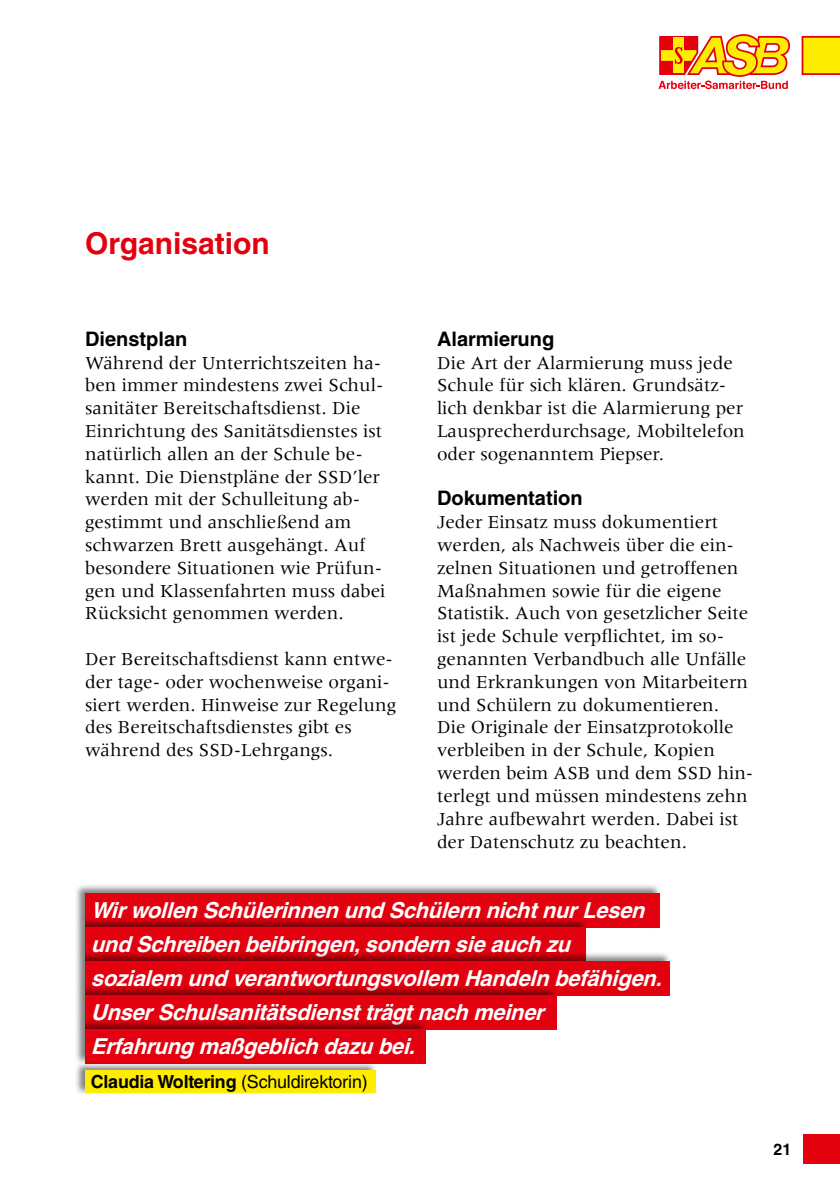
<style>
.page{position:relative;width:840px;height:1191px;background:#fff}
.page>*{position:absolute;margin:0;border:0;box-sizing:border-box;transform-origin:0 0}
.t1{font:700 30px "Helvetica LT Std";color:#e3000f}
.t2{font:italic 700 22px/34px "Helvetica LT Std";color:#fff}
.t3{font:700 20px "Helvetica LT Std";color:#000}
.t4{font:19px/22.8px "Meridien LT Std";color:#000}
.t5{font:18px "Helvetica LT Std";letter-spacing:-.01em;color:#000}
.t6{font:700 16px "Helvetica LT Std";color:#000}
.s1{font-weight:700}
</style>
<div class="page">
<div style="left:74px;top:883px;width:586px;height:46px;background:#000;opacity:.5"></div>
<div style="left:85px;top:893px;width:574px;height:34px;background:#e3000f"></div>
<div style="left:74px;top:917px;width:513px;height:46px;background:#000;opacity:.5"></div>
<div style="left:85px;top:927px;width:500px;height:34px;background:#e3000f"></div>
<div style="left:74px;top:951px;width:597px;height:46px;background:#000;opacity:.5"></div>
<div style="left:85px;top:961px;width:584px;height:34px;background:#e3000f"></div>
<div style="left:74px;top:985px;width:483px;height:46px;background:#000;opacity:.5"></div>
<div style="left:85px;top:995px;width:471px;height:34px;background:#e3000f"></div>
<div style="left:74px;top:1019px;width:353px;height:46px;background:#000;opacity:.5"></div>
<div style="left:85px;top:1029px;width:340px;height:34px;background:#e3000f"></div>
<div style="left:74px;top:1060px;width:303px;height:36px;background:#000;opacity:.5"></div>
<div style="left:85px;top:1070px;width:291px;height:23px;background:#ffed00"></div>
<div style="left:802px;top:1134px;width:37px;height:30px;background:#e3000f"></div>
<svg style="left:658px;top:34px;width:131px;height:55px"></svg>
<svg style="left:801px;top:36px;width:38px;height:39px"></svg>
<h1 class="t1" style="left:85px;top:226px;width:186px">Organisation</h1>
<p class="t3" style="left:85px;top:326px;width:104px">Dienstplan</p>
<p class="t4" style="left:85px;top:351px;width:302px">Während der Unterrichtszeiten ha&shy;ben immer mindestens zwei Schul&shy;sanitäter Bereitschaftsdienst. Die Einrichtung des Sanitätsdienstes ist natürlich allen an der Schule be&shy;kannt. Die Dienstpläne der SSD’ler werden mit der Schulleitung ab&shy;gestimmt und anschließend am schwarzen Brett ausgehängt. Auf besondere Situationen wie Prüfun&shy;gen und Klassenfahrten muss dabei Rücksicht genommen werden.</p>
<p class="t4" style="left:85px;top:647px;width:312px">Der Bereitschaftsdienst kann entwe&shy;der tage- oder wochenweise organi&shy;siert werden. Hinweise zur Regelung des Bereitschaftsdienstes gibt es während des SSD-Lehrgangs.</p>
<p class="t3" style="left:437px;top:326px;width:119px">Alarmierung</p>
<p class="t4" style="left:437px;top:351px;width:309px">Die Art der Alarmierung muss jede Schule für sich klären. Grundsätz&shy;lich denkbar ist die Alarmierung per Lausprecherdurchsage, Mobiltelefon oder sogenanntem Piepser.</p>
<p class="t3" style="left:437px;top:486px;width:147px">Dokumentation</p>
<p class="t4" style="left:437px;top:510px;width:318px">Jeder Einsatz muss dokumentiert werden, als Nachweis über die ein&shy;zelnen Situationen und getroffenen Maßnahmen sowie für die eigene Statistik. Auch von gesetzlicher Seite ist jede Schule verpflichtet, im so&shy;genannten Verbandbuch alle Unfälle und Erkrankungen von Mitarbeitern und Schülern zu dokumentieren.<br>Die Originale der Einsatzprotokolle verbleiben in der Schule, Kopien werden beim ASB und dem SSD hin&shy;terlegt und müssen mindestens zehn Jahre aufbewahrt werden. Dabei ist der Datenschutz zu beachten.</p>
<p class="t2" style="left:91px;top:893px;width:578px">WirwollenSchülerinnenundSchülernnichtnurLesen undSchreibenbeibringen,sondernsieauchzu sozialem undverantwortungsvollem Handelnbefähigen.<br>UnserSchulsanitätsdienstträgtnachmeiner Erfahrungmaßgeblichdazubei.</p>
<p class="t5" style="left:91px;top:1071px;width:278px"><span class="s1">Claudia Woltering</span> (Schuldirektorin)</p>
<p class="t6" style="left:773px;top:1139px;width:19px">21</p>
</div>
